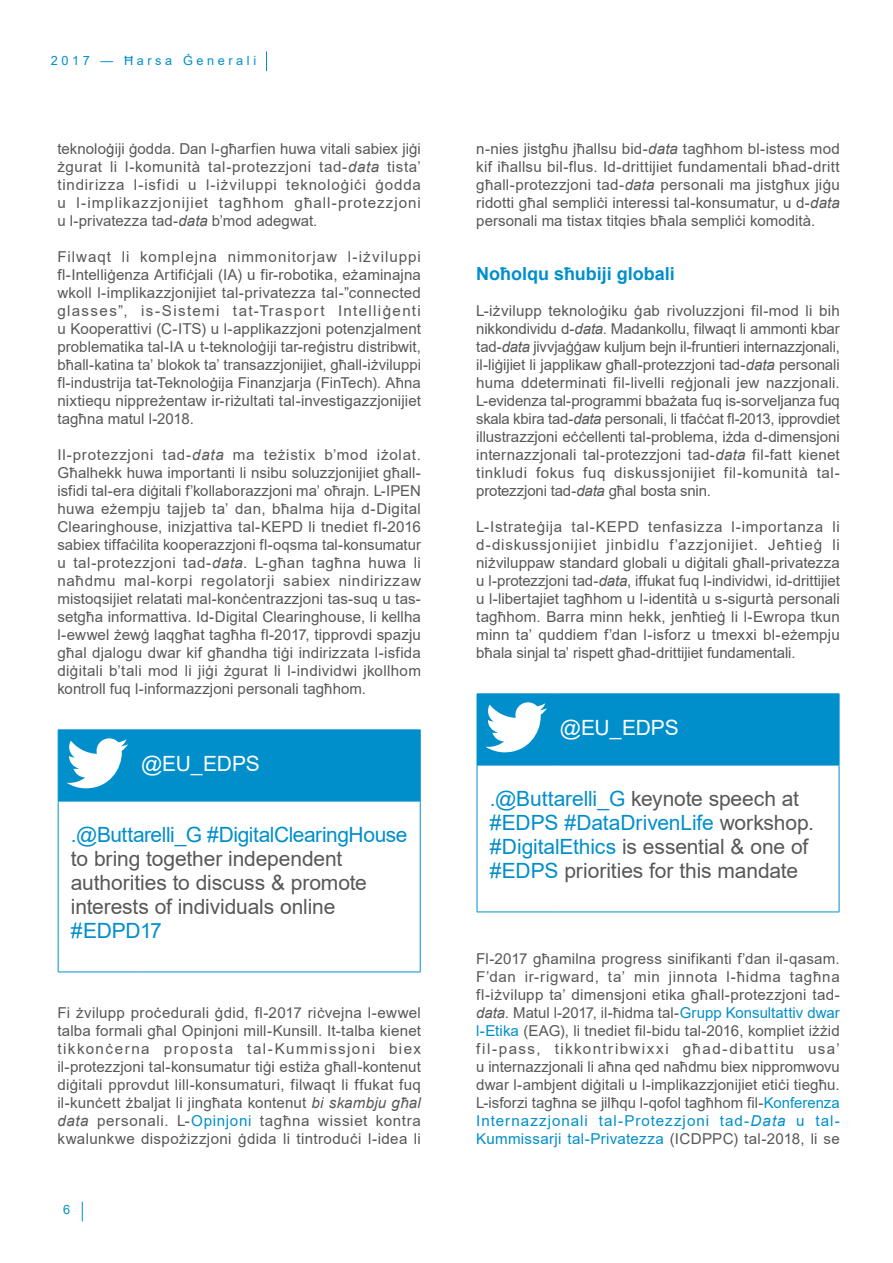
<style>
.page{position:relative;width:893px;height:1263px;background:#fff}
.page>*{position:absolute;margin:0;border:0;box-sizing:border-box;transform-origin:0 0}
.t1{font:21px/24px "Arial";letter-spacing:-.005em;color:#58585a}
.t2{font:21px "Arial";letter-spacing:-.02em;color:#008fcb}
.t3{font:21px "Arial";letter-spacing:-.015em;color:#fff}
.t4{font:700 18px "Arial";color:#008fcb}
.t5{font:15px/18px "Arial";letter-spacing:.005em;color:#58585a;text-align:justify}
.t6{font:12.75px "Arial";letter-spacing:.28em;color:#008fcb}
.s1{font-style:italic}
.s2{color:#008fcb}
.s3{font-style:italic;color:#008fcb}
</style>
<div class="page">
<svg style="left:82px;top:1202px;width:1px;height:19px"></svg>
<svg style="left:266px;top:51px;width:1px;height:20px"></svg>
<hr style="left:420px;top:730px;width:1px;height:71px;background:#008fcb">
<hr style="left:58px;top:801px;width:83px;height:1px;background:#008fcb">
<hr style="left:58px;top:801px;width:1px;height:171px;background:#008fcb">
<hr style="left:141px;top:801px;width:279px;height:1px;background:#008fcb">
<hr style="left:420px;top:801px;width:1px;height:171px;background:#008fcb">
<hr style="left:58px;top:972px;width:83px;height:1px;background:#008fcb">
<hr style="left:141px;top:972px;width:279px;height:1px;background:#008fcb">
<svg style="left:58px;top:730px;width:362px;height:71px;background:#1297ce"></svg>
<hr style="left:839px;top:694px;width:1px;height:71px;background:#008fcb">
<hr style="left:477px;top:765px;width:83px;height:1px;background:#008fcb">
<hr style="left:477px;top:765px;width:1px;height:147px;background:#008fcb">
<hr style="left:560px;top:765px;width:279px;height:1px;background:#008fcb">
<hr style="left:839px;top:765px;width:1px;height:147px;background:#008fcb">
<hr style="left:477px;top:912px;width:83px;height:1px;background:#008fcb">
<hr style="left:560px;top:912px;width:279px;height:1px;background:#008fcb">
<svg style="left:477px;top:694px;width:362px;height:71px;background:#1296ce"></svg>
<p class="t6" style="left:51px;top:51px;width:207px">2017 — Ħarsa Ġenerali</p>
<p class="t5" style="left:57px;top:139px;width:365px">teknoloġiji ġodda. Dan l-għarfien huwa vitali sabiex jiġi żgurat li l-komunità tal-protezzjoni tad-<span class="s1">data</span> tista’ tindirizza l-isfidi u l-iżviluppi teknoloġiċi ġodda u l-implikazzjonijiet tagħhom għall-protezzjoni u l-privatezza tad-<span class="s1">data</span> b’mod adegwat.</p>
<p class="t5" style="left:57px;top:247px;width:365px">Filwaqt li komplejna nimmonitorjaw l-iżviluppi fl-Intelliġenza Artifiċjali (IA) u fir-robotika, eżaminajna wkoll l-implikazzjonijiet tal-privatezza tal-”connected glasses”, is-Sistemi tat-Trasport Intelliġenti u Kooperattivi (C-ITS) u l-applikazzjoni potenzjalment problematika tal-IA u t-teknoloġiji tar-reġistru distribwit, bħall-katina ta’ blokok ta’ transazzjonijiet, għall-iżviluppi fl-industrija tat-Teknoloġija Finanzjarja (FinTech). Aħna nixtiequ nippreżentaw ir-riżultati tal-investigazzjonijiet tagħna matul l-2018.</p>
<p class="t5" style="left:57px;top:445px;width:365px">Il-protezzjoni tad-<span class="s1">data</span> ma teżistix b’mod iżolat.<br>Għalhekk huwa importanti li nsibu soluzzjonijiet għall&shy;isfidi tal-era diġitali f’kollaborazzjoni ma’ oħrajn. L-IPEN huwa eżempju tajjeb ta’ dan, bħalma hija d-Digital Clearinghouse, inizjattiva tal-KEPD li tnediet fl-2016 sabiex tiffaċilita kooperazzjoni fl-oqsma tal-konsumatur u tal-protezzjoni tad-<span class="s1">data</span>. L-għan tagħna huwa li naħdmu mal-korpi regolatorji sabiex nindirizzaw mistoqsijiet relatati mal-konċentrazzjoni tas-suq u tas&shy;setgħa informattiva. Id-Digital Clearinghouse, li kellha l-ewwel żewġ laqgħat tagħha fl-2017, tipprovdi spazju għal djalogu dwar kif għandha tiġi indirizzata l-isfida diġitali b’tali mod li jiġi żgurat li l-individwi jkollhom kontroll fuq l-informazzjoni personali tagħhom.</p>
<h1 class="t3" style="left:141px;top:749px;width:120px">@EU_EDPS</h1>
<h1 class="t2" style="left:71px;top:820px;width:338px">.@Buttarelli_G #DigitalClearingHouse</h1>
<h1 class="t1" style="left:71px;top:846px;width:298px">to bring together independent authorities to discuss &amp; promote interests of individuals online</h1>
<h1 class="t2" style="left:71px;top:916px;width:92px">#EDPD17</h1>
<p class="t5" style="left:57px;top:1003px;width:365px">Fi żvilupp proċedurali ġdid, fl-2017 riċvejna l-ewwel talba formali għal Opinjoni mill-Kunsill. It-talba kienet tikkonċerna proposta tal-Kummissjoni biex il-protezzjoni tal-konsumatur tiġi estiża għall-kontenut diġitali pprovdut lill-konsumaturi, filwaqt li ffukat fuq il-kunċett żbaljat li jingħata kontenut <span class="s1">bi skambju għal data</span> personali. L-<span class="s2">Opinjoni</span> tagħna wissiet kontra kwalunkwe dispożizzjoni ġdida li tintroduċi l-idea li</p>
<p class="t6" style="left:63px;top:1201px;width:9px">6</p>
<p class="t5" style="left:476px;top:139px;width:365px">n-nies jistgħu jħallsu bid-<span class="s1">data</span> tagħhom bl-istess mod kif iħallsu bil-flus. Id-drittijiet fundamentali bħad-dritt għall-protezzjoni tad-<span class="s1">data</span> personali ma jistgħux jiġu ridotti għal sempliċi interessi tal-konsumatur, u d-<span class="s1">data </span>personali ma tistax titqies bħala sempliċi komodità.</p>
<p class="t4" style="left:476px;top:261px;width:200px">Noħolqu sħubiji globali</p>
<p class="t5" style="left:476px;top:301px;width:365px">L-iżvilupp teknoloġiku ġab rivoluzzjoni fil-mod li bih nikkondividu d-<span class="s1">data</span>. Madankollu, filwaqt li ammonti kbar tad-<span class="s1">data</span> jivvjaġġaw kuljum bejn il-fruntieri internazzjonali, il-liġijiet li japplikaw għall-protezzjoni tad-<span class="s1">data</span> personali huma ddeterminati fil-livelli reġjonali jew nazzjonali.<br>L-evidenza tal-programmi bbażata fuq is-sorveljanza fuq skala kbira tad-<span class="s1">data</span> personali, li tfaċċat fl-2013, ipprovdiet illustrazzjoni eċċellenti tal-problema, iżda d-dimensjoni internazzjonali tal-protezzjoni tad-<span class="s1">data</span> fil-fatt kienet tinkludi fokus fuq diskussjonijiet fil-komunità tal&shy;protezzjoni tad-<span class="s1">data</span> għal bosta snin.</p>
<p class="t5" style="left:476px;top:517px;width:365px">L-Istrateġija tal-KEPD tenfasizza l-importanza li d-diskussjonijiet jinbidlu f’azzjonijiet. Jeħtieġ li niżviluppaw standard globali u diġitali għall-privatezza u l-protezzjoni tad-<span class="s1">data</span>, iffukat fuq l-individwi, id-drittijiet u l-libertajiet tagħhom u l-identità u s-sigurtà personali tagħhom. Barra minn hekk, jenħtieġ li l-Ewropa tkun minn ta’ quddiem f’dan l-isforz u tmexxi bl-eżempju bħala sinjal ta’ rispett għad-drittijiet fundamentali.</p>
<h1 class="t3" style="left:560px;top:713px;width:120px">@EU_EDPS</h1>
<h1 class="t1" style="left:490px;top:786px;width:326px"><span class="s2">.@Buttarelli_G</span> keynote speech at <span class="s2">#EDPS #DataDrivenLife</span> workshop. <span class="s2">#DigitalEthics</span> is essential &amp; one of <span class="s2">#EDPS</span> priorities for this mandate</h1>
<p class="t5" style="left:476px;top:949px;width:365px">Fl-2017 għamilna progress sinifikanti f’dan il-qasam.<br>F’dan ir-rigward, ta’ min jinnota l-ħidma tagħna fl-iżvilupp ta’ dimensjoni etika għall-protezzjoni tad&shy;<span class="s1">data</span>. Matul l-2017, il-ħidma tal-<span class="s2">Grupp Konsultattiv dwar l-Etika</span> (EAG), li tnediet fil-bidu tal-2016, kompliet iżżid fil-pass, tikkontribwixxi għad-dibattitu usa’ u internazzjonali li aħna qed naħdmu biex nippromwovu dwar l-ambjent diġitali u l-implikazzjonijiet etiċi tiegħu.<br>L-isforzi tagħna se jilħqu l-qofol tagħhom fil-<span class="s2">Konferenza Internazzjonali tal-Protezzjoni tad-</span><span class="s3">Data</span> <span class="s2">u tal-Kummissarji tal-Privatezza</span> (ICDPPC) tal-2018, li se</p>
</div>
